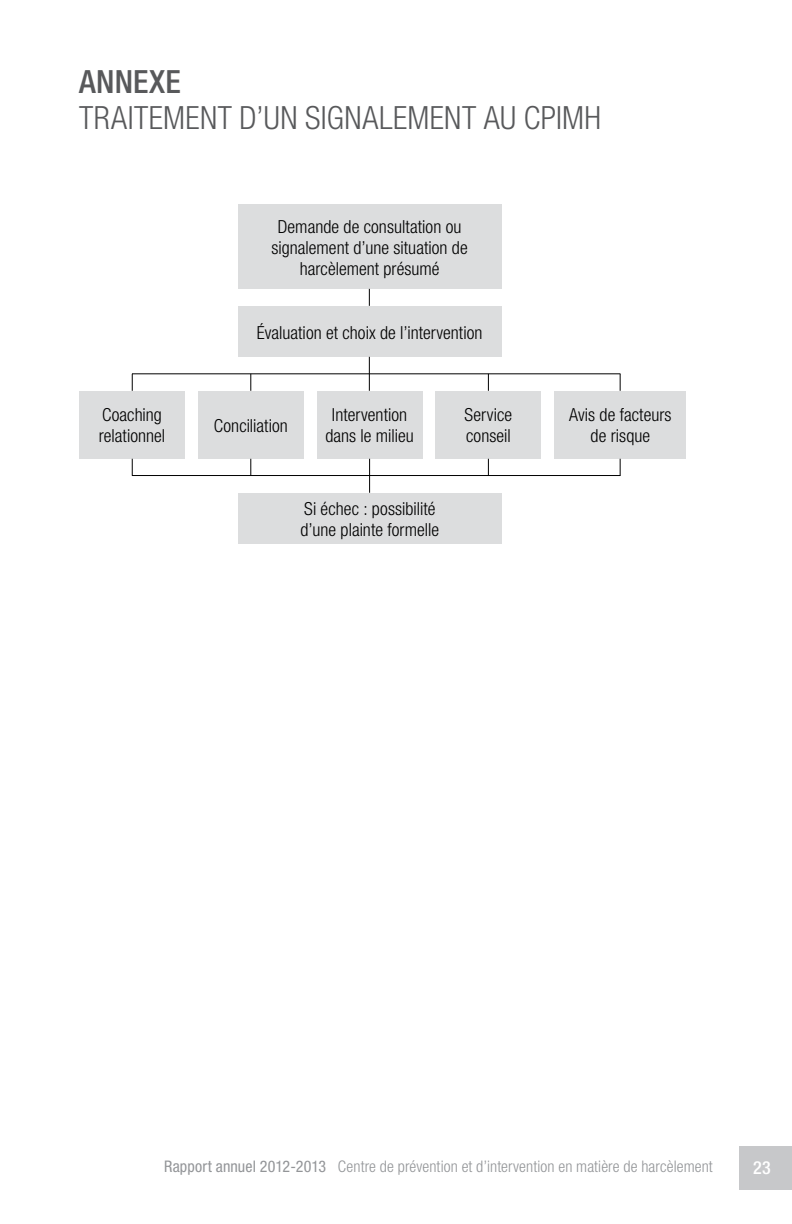
<style>
.page{position:relative;width:792px;height:1224px;background:#fff}
.page>*{position:absolute;margin:0;border:0;box-sizing:border-box;transform-origin:0 0}
.t1{font:300 condensed 32px "Helvetica Neue";letter-spacing:.01em;color:#58595b}
.t2{font:500 condensed 32px "Helvetica Neue";letter-spacing:.01em;color:#58595b}
.t3{font:300 condensed 18px/21px "Helvetica Neue";letter-spacing:.005em;color:#000;text-align:center}
.t4{font:500 condensed 18px "Helvetica Neue";color:#fff}
.t5{font:300 condensed 16px "Helvetica Neue";letter-spacing:.005em;color:#939598}
.s1{font-weight:400}
</style>
<div class="page">
<div style="left:739px;top:1146px;width:53px;height:44px;background:#c7c8ca"></div>
<div style="left:238px;top:204px;width:264px;height:85px;background:#dcddde"></div>
<div style="left:238px;top:306px;width:264px;height:51px;background:#dcddde"></div>
<div style="left:238px;top:493px;width:264px;height:51px;background:#dcddde"></div>
<div style="left:79px;top:391px;width:106px;height:68px;background:#dcddde"></div>
<div style="left:198px;top:391px;width:106px;height:68px;background:#dcddde"></div>
<div style="left:317px;top:391px;width:105px;height:68px;background:#dcddde"></div>
<div style="left:436px;top:391px;width:105px;height:68px;background:#dcddde"></div>
<div style="left:554px;top:391px;width:132px;height:68px;background:#dcddde"></div>
<svg style="left:369px;top:289px;width:1px;height:17px"></svg>
<svg style="left:132px;top:374px;width:1px;height:17px"></svg>
<svg style="left:132px;top:459px;width:1px;height:16px"></svg>
<svg style="left:250px;top:374px;width:1px;height:17px"></svg>
<svg style="left:250px;top:459px;width:1px;height:16px"></svg>
<svg style="left:369px;top:357px;width:1px;height:34px"></svg>
<svg style="left:369px;top:459px;width:1px;height:34px"></svg>
<svg style="left:488px;top:374px;width:1px;height:17px"></svg>
<svg style="left:488px;top:459px;width:1px;height:16px"></svg>
<svg style="left:620px;top:374px;width:1px;height:17px"></svg>
<svg style="left:620px;top:459px;width:1px;height:17px"></svg>
<hr style="left:132px;top:373px;width:488px;height:1px;background:#000">
<hr style="left:132px;top:475px;width:488px;height:1px;background:#000">
<h1 class="t2" style="left:79px;top:63px;width:103px">ANNEXE</h1>
<h1 class="t1" style="left:79px;top:99px;width:523px">TRAITEMENT D’UN SIGNALEMENT AU CPIMH</h1>
<p class="t3" style="left:271px;top:216px;width:198px">Demande de consultation ou signalement d’une situation de harcèlement présumé</p>
<p class="t3" style="left:257px;top:322px;width:227px">Évaluation et choix de l’intervention</p>
<p class="t3" style="left:99px;top:404px;width:68px;text-align:left">Coaching relationnel</p>
<p class="t3" style="left:214px;top:415px;width:76px">Conciliation</p>
<p class="t3" style="left:325px;top:404px;width:90px">Intervention dans le milieu</p>
<p class="t3" style="left:465px;top:404px;width:49px;text-align:left">Service conseil</p>
<p class="t3" style="left:569px;top:404px;width:104px">Avis de facteurs de risque</p>
<p class="t3" style="left:301px;top:498px;width:140px;text-align:left">Si échec : possibilité d’une plainte formelle</p>
<p class="t5" style="left:164px;top:1158px;width:550px"><span class="s1">Rapport annuel 2012-2013</span> Centre de prévention et d’intervention en matière de harcèlement</p>
<p class="t4" style="left:753px;top:1157px;width:19px">23</p>
</div>
